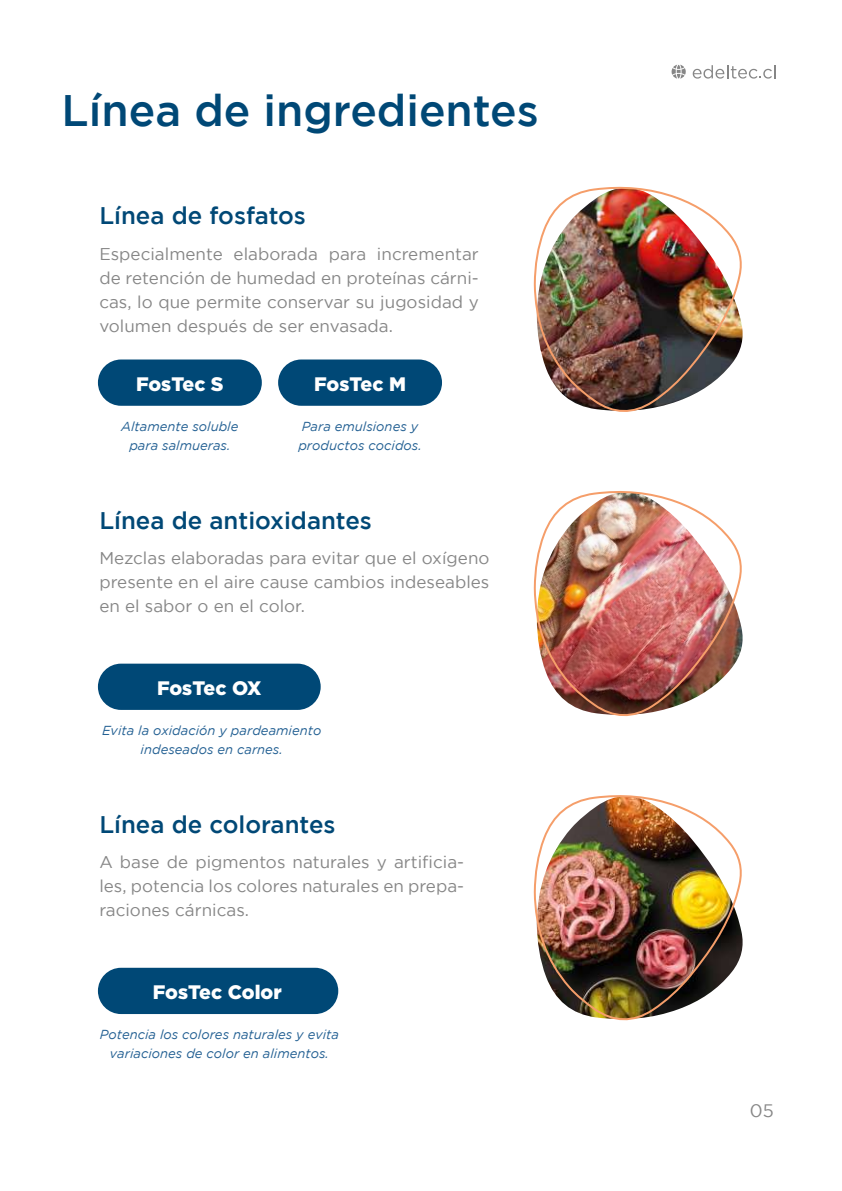
<style>
.page{position:relative;width:842px;height:1191px;background:#fff}
.page>*{position:absolute;margin:0;border:0;box-sizing:border-box;transform-origin:0 0}
.t1{font:500 44px "Gotham";color:#004876}
.t2{font:500 24px "Gotham";color:#004876}
.t3{font:900 19.6px "Gotham";color:#fff}
.t4{font:18px "Gotham";color:#868686}
.t5{font:17px/24px "Gotham";color:#868686;text-align:justify}
.t6{font:italic 13px/19.6px "Gotham";color:#236093;text-align:center}
</style>
<div class="page">
<img style="left:533px;top:186px;width:210px;height:226px">
<div style="left:98px;top:359px;width:164px;height:47px;background:#004876;border-radius:23px"></div>
<div style="left:278px;top:359px;width:164px;height:47px;background:#004876;border-radius:23px"></div>
<img style="left:533px;top:491px;width:210px;height:226px">
<div style="left:98px;top:663px;width:223px;height:47px;background:#004876;border-radius:23px"></div>
<img style="left:533px;top:795px;width:210px;height:226px">
<div style="left:98px;top:967px;width:240px;height:47px;background:#004876;border-radius:23px"></div>
<svg style="left:693px;top:65px;width:83px;height:14px"></svg>
<svg style="left:671px;top:65px;width:15px;height:14px"></svg>
<h1 class="t1" style="left:62px;top:86px;width:479px">Línea de ingredientes</h1>
<h2 class="t2" style="left:99px;top:202px;width:208px">Línea de fosfatos</h2>
<p class="t5" style="left:99px;top:241px;width:381px">Especialmente elaborada para incrementar de retención de humedad en proteínas cárni&shy;cas, lo que permite conservar su jugosidad y volumen después de ser envasada.</p>
<p class="t3" style="left:136px;top:372px;width:89px">FosTec S</p>
<p class="t6" style="left:121px;top:416px;width:119px">Altamente soluble para salmueras.</p>
<p class="t3" style="left:314px;top:372px;width:93px">FosTec M</p>
<p class="t6" style="left:298px;top:416px;width:125px;text-align:left">Para emulsiones y productos cocidos.</p>
<h2 class="t2" style="left:99px;top:506px;width:274px">Línea de antioxidantes</h2>
<p class="t5" style="left:99px;top:545px;width:392px">Mezclas elaboradas para evitar que el oxígeno presente en el aire cause cambios indeseables en el sabor o en el color.</p>
<p class="t3" style="left:157px;top:676px;width:106px">FosTec OX</p>
<p class="t6" style="left:102px;top:720px;width:221px">Evita la oxidación y pardeamiento indeseados en carnes.</p>
<h2 class="t2" style="left:99px;top:810px;width:238px">Línea de colorantes</h2>
<p class="t5" style="left:99px;top:849px;width:366px">A base de pigmentos naturales y artificia&shy;les, potencia los colores naturales en prepa&shy;raciones cárnicas.</p>
<p class="t3" style="left:153px;top:980px;width:130px">FosTec Color</p>
<p class="t6" style="left:100px;top:1024px;width:241px">Potencia los colores naturales y evita variaciones de color en alimentos.</p>
<p class="t4" style="left:750px;top:1100px;width:25px">05</p>
</div>
